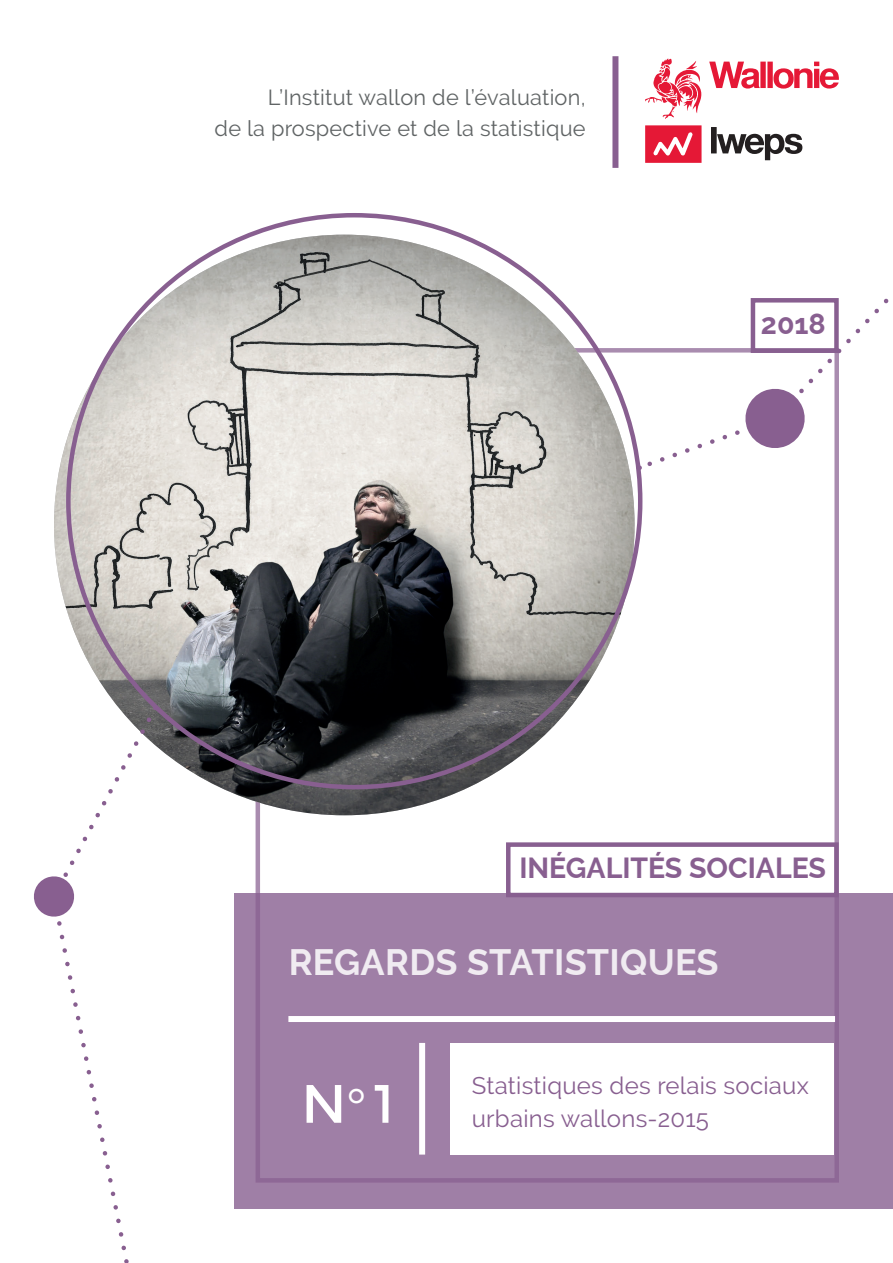
<style>
.page{position:relative;width:893px;height:1263px;background:#fff}
.page>*{position:absolute;margin:0;border:0;box-sizing:border-box;transform-origin:0 0}
.t1{font:54px "Montserrat";color:#fff}
.t2{font:700 36px "Raleway";letter-spacing:.01em;color:#fff}
.t3{font:700 28.5px "Raleway";color:#885f90}
.t4{font:24px "Raleway";letter-spacing:.01em;color:#885f90}
.t5{font:21.75px/31.5px "Raleway";letter-spacing:.01em;color:#606465;text-align:right}
.s1{font-size:48px}
</style>
<div class="page">
<svg style="left:639px;top:298px;width:250px;height:173px"></svg>
<svg style="left:709px;top:62px;width:51px;height:27px"></svg>
<div style="left:760px;top:62px;width:6px;height:26px;background:#e51836"></div>
<div style="left:767px;top:62px;width:6px;height:26px;background:#e51836"></div>
<svg style="left:773px;top:62px;width:66px;height:27px"></svg>
<svg style="left:645px;top:58px;width:56px;height:61px"></svg>
<div style="left:645px;top:125px;width:56px;height:38px;background:#e51836"></div>
<svg style="left:653px;top:132px;width:40px;height:24px"></svg>
<div style="left:711px;top:127px;width:6px;height:26px;background:#231f20"></div>
<svg style="left:717px;top:134px;width:85px;height:26px"></svg>
<img style="left:54px;top:235px;width:581px;height:580px;border-radius:290px">
<div style="left:234px;top:893px;width:659px;height:316px;background:#9f7fa6"></div>
<div style="left:288px;top:1016px;width:547px;height:6px;background:#fff"></div>
<div style="left:612px;top:56px;width:6px;height:112px;background:#885f90"></div>
<svg style="left:34px;top:706px;width:122px;height:557px"></svg>
<div style="left:506px;top:842px;width:333px;height:55px;border:4px solid #885f90"></div>
<div style="left:451px;top:1043px;width:383px;height:111px;background:#fff"></div>
<div style="left:419px;top:1043px;width:6px;height:111px;background:#fff"></div>
<div style="left:751px;top:298px;width:88px;height:55px;border:4px solid #885f90"></div>
<p class="t5" style="left:215px;top:81px;width:372px">L’Institut wallon de l’évaluation,<br>de la prospective et de la statistique</p>
<p class="t3" style="left:761px;top:308px;width:66px">2018</p>
<p class="t3" style="left:519px;top:852px;width:308px">INÉGALITÉS SOCIALES</p>
<h2 class="t2" style="left:288px;top:942px;width:432px">REGARDS STATISTIQUES</h2>
<p class="t1" style="left:301px;top:1072px;width:94px">N<span class="s1">°</span>1</p>
<p class="t4" style="left:472px;top:1071px;width:339px">Statistiques des relais sociaux</p>
<p class="t4" style="left:472px;top:1104px;width:239px">urbains wallons-2015</p>
</div>
